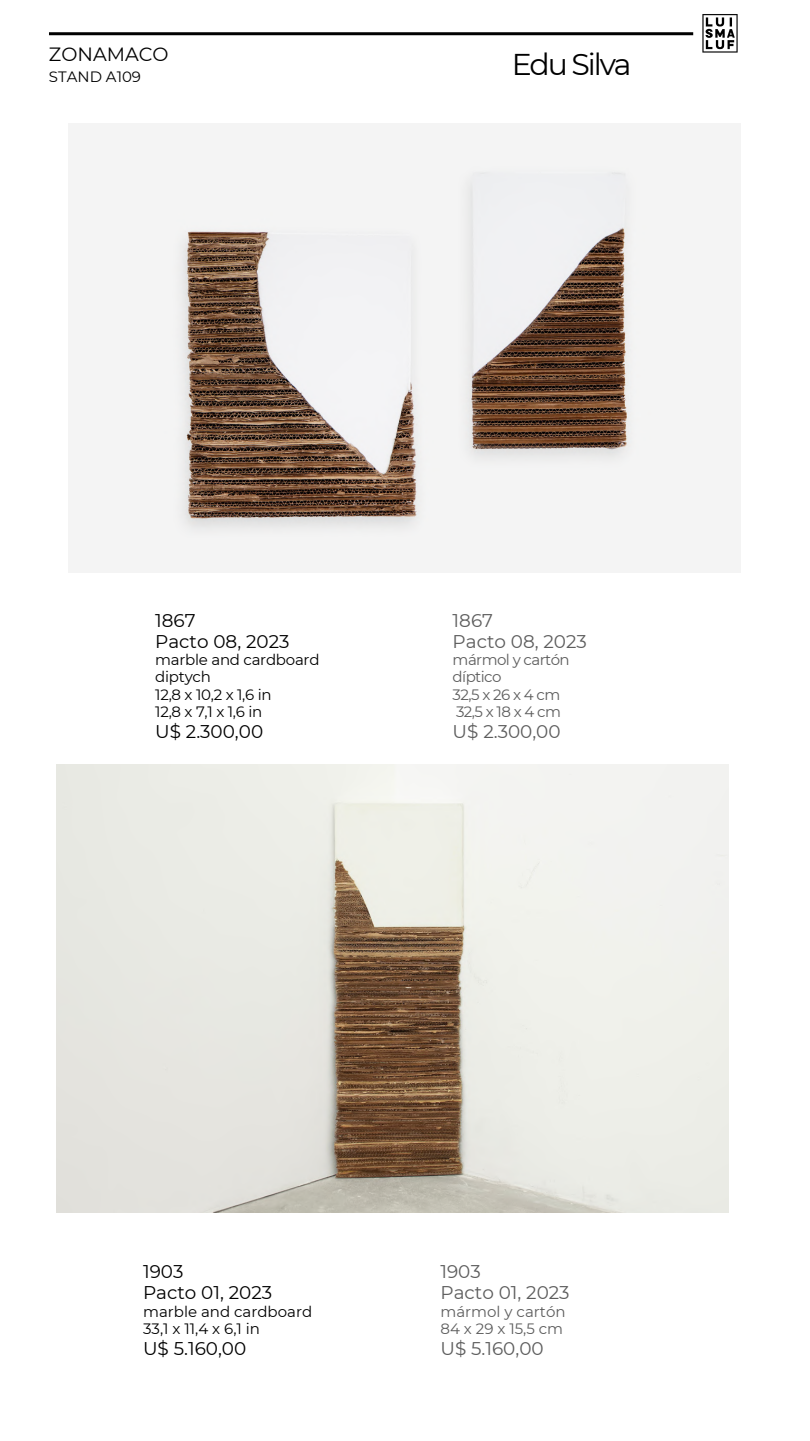
<style>
.page{position:relative;width:810px;height:1441px;background:#fff}
.page>*{position:absolute;margin:0;border:0;box-sizing:border-box;transform-origin:0 0}
.t1{font:30px "Montserrat";letter-spacing:-.07em;color:#000}
.t2{font:19.2px "Montserrat";color:#000}
.t3{font:18.4px "Montserrat";color:#000}
.t4{font:18.4px "Montserrat";color:#5d5d5d}
.t5{font:15px "Montserrat";letter-spacing:-.015em;color:#000}
.t6{font:15px "Montserrat";letter-spacing:-.04em;color:#5d5d5d}
.t7{font:15px "Montserrat";color:#5d5d5d}
</style>
<div class="page">
<hr style="left:49px;top:32px;width:644px;height:3px;background:#000">
<img style="left:702px;top:14px;width:36px;height:39px">
<img style="left:57px;top:764px;width:672px;height:448px">
<img style="left:69px;top:124px;width:672px;height:448px">
<h1 class="t2" style="left:49px;top:43px;width:121px">ZONAMACO</h1>
<h1 class="t5" style="left:49px;top:68px;width:94px">STAND A109</h1>
<p class="t1" style="left:512px;top:46px;width:121px">Edu Silva</p>
<p class="t3" style="left:155px;top:609px;width:42px">1867</p>
<p class="t3" style="left:155px;top:630px;width:136px">Pacto 08, 2023</p>
<p class="t5" style="left:155px;top:650px;width:166px">marble and cardboard</p>
<p class="t5" style="left:155px;top:667px;width:57px">diptych</p>
<p class="t5" style="left:155px;top:685px;width:118px">12,8 x 10,2 x 1,6 in</p>
<p class="t5" style="left:155px;top:702px;width:109px">12,8 x 7,1 x 1,6 in</p>
<p class="t3" style="left:155px;top:720px;width:109px">U$ 2.300,00</p>
<p class="t4" style="left:453px;top:609px;width:42px">1867</p>
<p class="t4" style="left:453px;top:630px;width:136px">Pacto 08, 2023</p>
<p class="t6" style="left:453px;top:650px;width:119px">mármol y cartón</p>
<p class="t6" style="left:453px;top:667px;width:50px">díptico</p>
<p class="t6" style="left:453px;top:685px;width:109px">32,5 x 26 x 4 cm</p>
<p class="t6" style="left:456px;top:702px;width:107px">32,5 x 18 x 4 cm</p>
<p class="t4" style="left:453px;top:720px;width:109px">U$ 2.300,00</p>
<p class="t3" style="left:143px;top:1260px;width:42px">1903</p>
<p class="t3" style="left:143px;top:1281px;width:131px">Pacto 01, 2023</p>
<p class="t5" style="left:143px;top:1301px;width:171px">marble and cardboard</p>
<p class="t5" style="left:143px;top:1319px;width:119px">33,1 x 11,4 x 6,1 in</p>
<p class="t3" style="left:143px;top:1336px;width:105px">U$ 5.160,00</p>
<p class="t4" style="left:440px;top:1260px;width:42px">1903</p>
<p class="t4" style="left:440px;top:1281px;width:131px">Pacto 01, 2023</p>
<p class="t7" style="left:440px;top:1301px;width:127px">mármol y cartón</p>
<p class="t6" style="left:440px;top:1319px;width:124px">84 x 29 x 15,5 cm</p>
<p class="t4" style="left:440px;top:1336px;width:105px">U$ 5.160,00</p>
</div>
